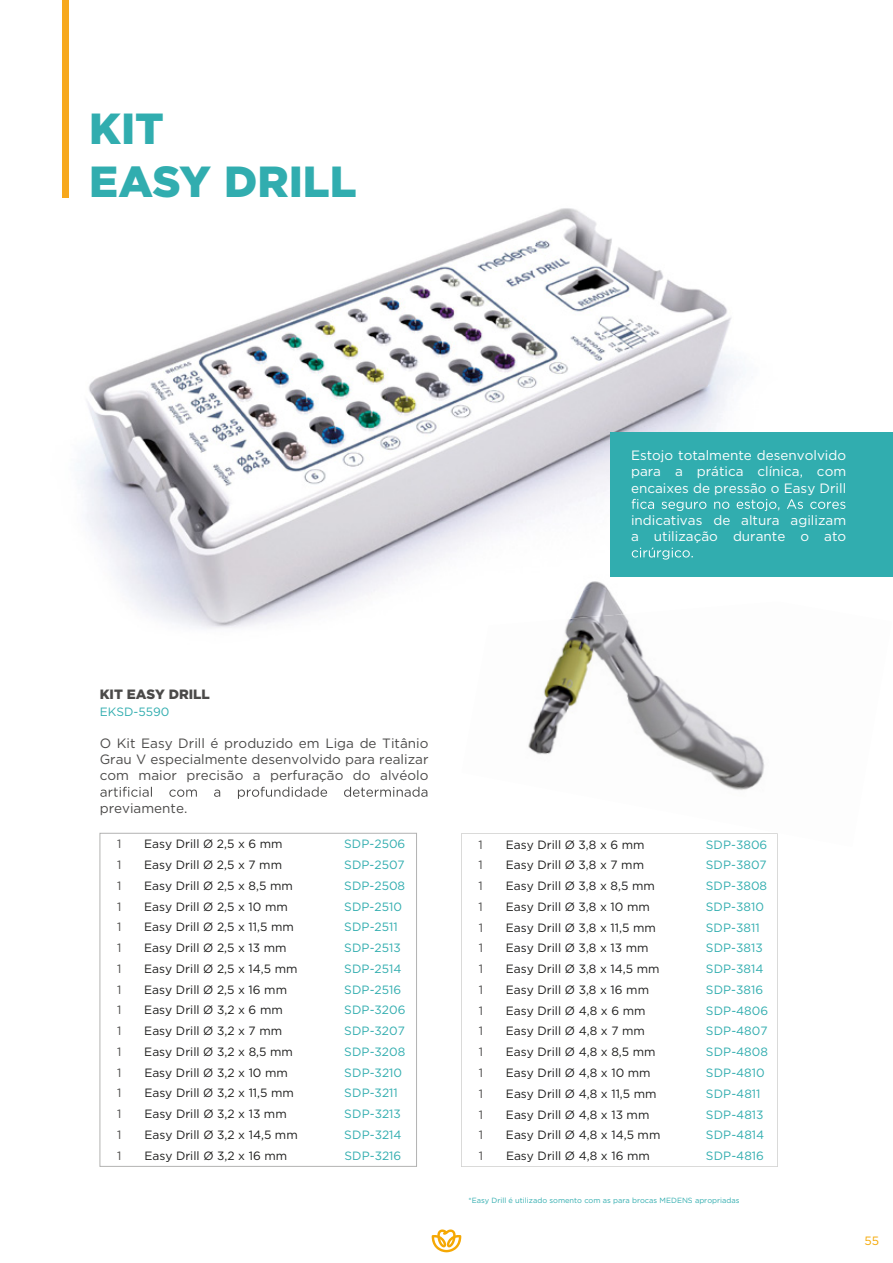
<style>
.page{position:relative;width:893px;height:1263px;background:#fff}
.page>*{position:absolute;margin:0;border:0;box-sizing:border-box;transform-origin:0 0}
.t1{font:900 43.5px/52.2px "Gotham";color:#31adaf}
.t2{font:13.5px/16.2px "Gotham";color:#4b4a49;text-align:justify}
.t3{font:13.5px/16.2px "Gotham";color:#fff;text-align:justify}
.t4{font:900 13.5px "Gotham";color:#4b4a49}
.t5{font:12px "Gotham";color:#1d1d1c}
.t6{font:12px "Gotham";color:#31adaf}
.t7{font:12px "Gotham";color:#4b4a49}
.t8{font:12px "Gotham";color:#f5a804}
.t9{font:7.5px "Gotham";color:#31adaf}
</style>
<div class="page">
<svg style="left:432px;top:1229px;width:29px;height:23px"></svg>
<img style="left:80px;top:208px;width:660px;height:421px">
<svg style="left:100px;top:787px;width:327px;height:12px"></svg>
<div style="left:100px;top:833px;width:317px;height:333px;border:1px solid #b3b3b2"></div>
<svg style="left:461px;top:847px;width:317px;height:320px"></svg>
<img style="left:461px;top:601px;width:317px;height:246px">
<img style="left:489px;top:553px;width:289px;height:72px">
<div style="left:611px;top:432px;width:282px;height:145px;background:#31adaf"></div>
<svg style="left:632px;top:499px;width:213px;height:12px"></svg>
<svg style="left:632px;top:547px;width:61px;height:13px"></svg>
<div style="left:62px;top:0;width:6px;height:197px;background:#f7a81d"></div>
<h1 class="t1" style="left:89px;top:102px;width:269px">KIT<br>EASY DRILL</h1>
<p class="t3" style="left:631px;top:447px;width:217px">Estojo totalmente desenvolvido para a prática clínica, com encaixes de pressão o Easy Drill</p>
<p class="t3" style="left:631px;top:512px;width:217px">indicativas de altura agilizam a utilização durante o ato</p>
<p class="t4" style="left:100px;top:685px;width:112px">KIT EASY DRILL</p>
<p class="t6" style="left:100px;top:705px;width:71px">EKSD-5590</p>
<p class="t2" style="left:100px;top:735px;width:330px">O Kit Easy Drill é produzido em Liga de Titânio Grau V especialmente desenvolvido para realizar com maior precisão a perfuração do alvéolo</p>
<p class="t2" style="left:100px;top:800px;width:89px">previamente.</p>
<p class="t7" style="left:117px;top:837px;width:6px">1</p>
<p class="t5" style="left:144px;top:837px;width:140px">Easy Drill Ø 2,5 x 6 mm</p>
<p class="t6" style="left:344px;top:837px;width:63px">SDP-2506</p>
<p class="t7" style="left:117px;top:858px;width:6px">1</p>
<p class="t5" style="left:144px;top:858px;width:139px">Easy Drill Ø 2,5 x 7 mm</p>
<p class="t6" style="left:344px;top:858px;width:62px">SDP-2507</p>
<p class="t7" style="left:117px;top:879px;width:6px">1</p>
<p class="t5" style="left:144px;top:879px;width:150px">Easy Drill Ø 2,5 x 8,5 mm</p>
<p class="t6" style="left:344px;top:879px;width:63px">SDP-2508</p>
<p class="t7" style="left:117px;top:900px;width:6px">1</p>
<p class="t5" style="left:144px;top:900px;width:145px">Easy Drill Ø 2,5 x 10 mm</p>
<p class="t6" style="left:344px;top:900px;width:59px">SDP-2510</p>
<p class="t7" style="left:117px;top:920px;width:6px">1</p>
<p class="t5" style="left:144px;top:920px;width:151px">Easy Drill Ø 2,5 x 11,5 mm</p>
<p class="t6" style="left:344px;top:920px;width:55px">SDP-2511</p>
<p class="t7" style="left:117px;top:941px;width:6px">1</p>
<p class="t5" style="left:144px;top:941px;width:144px">Easy Drill Ø 2,5 x 13 mm</p>
<p class="t6" style="left:344px;top:941px;width:58px">SDP-2513</p>
<p class="t7" style="left:117px;top:962px;width:6px">1</p>
<p class="t5" style="left:144px;top:962px;width:155px">Easy Drill Ø 2,5 x 14,5 mm</p>
<p class="t6" style="left:344px;top:962px;width:59px">SDP-2514</p>
<p class="t7" style="left:117px;top:983px;width:6px">1</p>
<p class="t5" style="left:144px;top:983px;width:144px">Easy Drill Ø 2,5 x 16 mm</p>
<p class="t6" style="left:344px;top:983px;width:58px">SDP-2516</p>
<p class="t7" style="left:117px;top:1003px;width:6px">1</p>
<p class="t5" style="left:144px;top:1003px;width:140px">Easy Drill Ø 3,2 x 6 mm</p>
<p class="t6" style="left:344px;top:1003px;width:63px">SDP-3206</p>
<p class="t7" style="left:117px;top:1024px;width:6px">1</p>
<p class="t5" style="left:144px;top:1024px;width:139px">Easy Drill Ø 3,2 x 7 mm</p>
<p class="t6" style="left:344px;top:1024px;width:62px">SDP-3207</p>
<p class="t7" style="left:117px;top:1045px;width:6px">1</p>
<p class="t5" style="left:144px;top:1045px;width:150px">Easy Drill Ø 3,2 x 8,5 mm</p>
<p class="t6" style="left:344px;top:1045px;width:63px">SDP-3208</p>
<p class="t7" style="left:117px;top:1066px;width:6px">1</p>
<p class="t5" style="left:144px;top:1066px;width:145px">Easy Drill Ø 3,2 x 10 mm</p>
<p class="t6" style="left:344px;top:1066px;width:59px">SDP-3210</p>
<p class="t7" style="left:117px;top:1086px;width:6px">1</p>
<p class="t5" style="left:144px;top:1086px;width:151px">Easy Drill Ø 3,2 x 11,5 mm</p>
<p class="t6" style="left:344px;top:1086px;width:55px">SDP-3211</p>
<p class="t7" style="left:117px;top:1107px;width:6px">1</p>
<p class="t5" style="left:144px;top:1107px;width:144px">Easy Drill Ø 3,2 x 13 mm</p>
<p class="t6" style="left:344px;top:1107px;width:58px">SDP-3213</p>
<p class="t7" style="left:117px;top:1128px;width:6px">1</p>
<p class="t5" style="left:144px;top:1128px;width:155px">Easy Drill Ø 3,2 x 14,5 mm</p>
<p class="t6" style="left:344px;top:1128px;width:59px">SDP-3214</p>
<p class="t7" style="left:117px;top:1149px;width:6px">1</p>
<p class="t5" style="left:144px;top:1149px;width:144px">Easy Drill Ø 3,2 x 16 mm</p>
<p class="t6" style="left:344px;top:1149px;width:58px">SDP-3216</p>
<p class="t7" style="left:479px;top:838px;width:6px">1</p>
<p class="t5" style="left:506px;top:838px;width:140px">Easy Drill Ø 3,8 x 6 mm</p>
<p class="t6" style="left:706px;top:838px;width:63px">SDP-3806</p>
<p class="t7" style="left:479px;top:858px;width:6px">1</p>
<p class="t5" style="left:506px;top:858px;width:140px">Easy Drill Ø 3,8 x 7 mm</p>
<p class="t6" style="left:706px;top:858px;width:63px">SDP-3807</p>
<p class="t7" style="left:479px;top:879px;width:6px">1</p>
<p class="t5" style="left:506px;top:879px;width:150px">Easy Drill Ø 3,8 x 8,5 mm</p>
<p class="t6" style="left:706px;top:879px;width:63px">SDP-3808</p>
<p class="t7" style="left:479px;top:900px;width:6px">1</p>
<p class="t5" style="left:506px;top:900px;width:146px">Easy Drill Ø 3,8 x 10 mm</p>
<p class="t6" style="left:706px;top:900px;width:60px">SDP-3810</p>
<p class="t7" style="left:479px;top:921px;width:6px">1</p>
<p class="t5" style="left:506px;top:921px;width:152px">Easy Drill Ø 3,8 x 11,5 mm</p>
<p class="t6" style="left:706px;top:921px;width:55px">SDP-3811</p>
<p class="t7" style="left:479px;top:941px;width:6px">1</p>
<p class="t5" style="left:506px;top:941px;width:144px">Easy Drill Ø 3,8 x 13 mm</p>
<p class="t6" style="left:706px;top:941px;width:58px">SDP-3813</p>
<p class="t7" style="left:479px;top:962px;width:6px">1</p>
<p class="t5" style="left:506px;top:962px;width:155px">Easy Drill Ø 3,8 x 14,5 mm</p>
<p class="t6" style="left:706px;top:962px;width:59px">SDP-3814</p>
<p class="t7" style="left:479px;top:983px;width:6px">1</p>
<p class="t5" style="left:506px;top:983px;width:145px">Easy Drill Ø 3,8 x 16 mm</p>
<p class="t6" style="left:706px;top:983px;width:59px">SDP-3816</p>
<p class="t7" style="left:479px;top:1004px;width:6px">1</p>
<p class="t5" style="left:506px;top:1004px;width:141px">Easy Drill Ø 4,8 x 6 mm</p>
<p class="t6" style="left:706px;top:1004px;width:64px">SDP-4806</p>
<p class="t7" style="left:479px;top:1024px;width:6px">1</p>
<p class="t5" style="left:506px;top:1024px;width:140px">Easy Drill Ø 4,8 x 7 mm</p>
<p class="t6" style="left:706px;top:1024px;width:63px">SDP-4807</p>
<p class="t7" style="left:479px;top:1045px;width:6px">1</p>
<p class="t5" style="left:506px;top:1045px;width:151px">Easy Drill Ø 4,8 x 8,5 mm</p>
<p class="t6" style="left:706px;top:1045px;width:64px">SDP-4808</p>
<p class="t7" style="left:479px;top:1066px;width:6px">1</p>
<p class="t5" style="left:506px;top:1066px;width:146px">Easy Drill Ø 4,8 x 10 mm</p>
<p class="t6" style="left:706px;top:1066px;width:60px">SDP-4810</p>
<p class="t7" style="left:479px;top:1087px;width:6px">1</p>
<p class="t5" style="left:506px;top:1087px;width:152px">Easy Drill Ø 4,8 x 11,5 mm</p>
<p class="t6" style="left:706px;top:1087px;width:56px">SDP-4811</p>
<p class="t7" style="left:479px;top:1107px;width:6px">1</p>
<p class="t5" style="left:506px;top:1107px;width:145px">Easy Drill Ø 4,8 x 13 mm</p>
<p class="t6" style="left:706px;top:1107px;width:59px">SDP-4813</p>
<p class="t7" style="left:479px;top:1128px;width:6px">1</p>
<p class="t5" style="left:506px;top:1128px;width:156px">Easy Drill Ø 4,8 x 14,5 mm</p>
<p class="t6" style="left:706px;top:1128px;width:60px">SDP-4814</p>
<p class="t7" style="left:479px;top:1149px;width:6px">1</p>
<p class="t5" style="left:506px;top:1149px;width:145px">Easy Drill Ø 4,8 x 16 mm</p>
<p class="t6" style="left:706px;top:1149px;width:60px">SDP-4816</p>
<p class="t9" style="left:468px;top:1196px;width:273px">*Easy Drill é utilizado somento com as para brocas MEDENS apropriadas</p>
<p class="t8" style="left:864px;top:1234px;width:16px">55</p>
</div>
